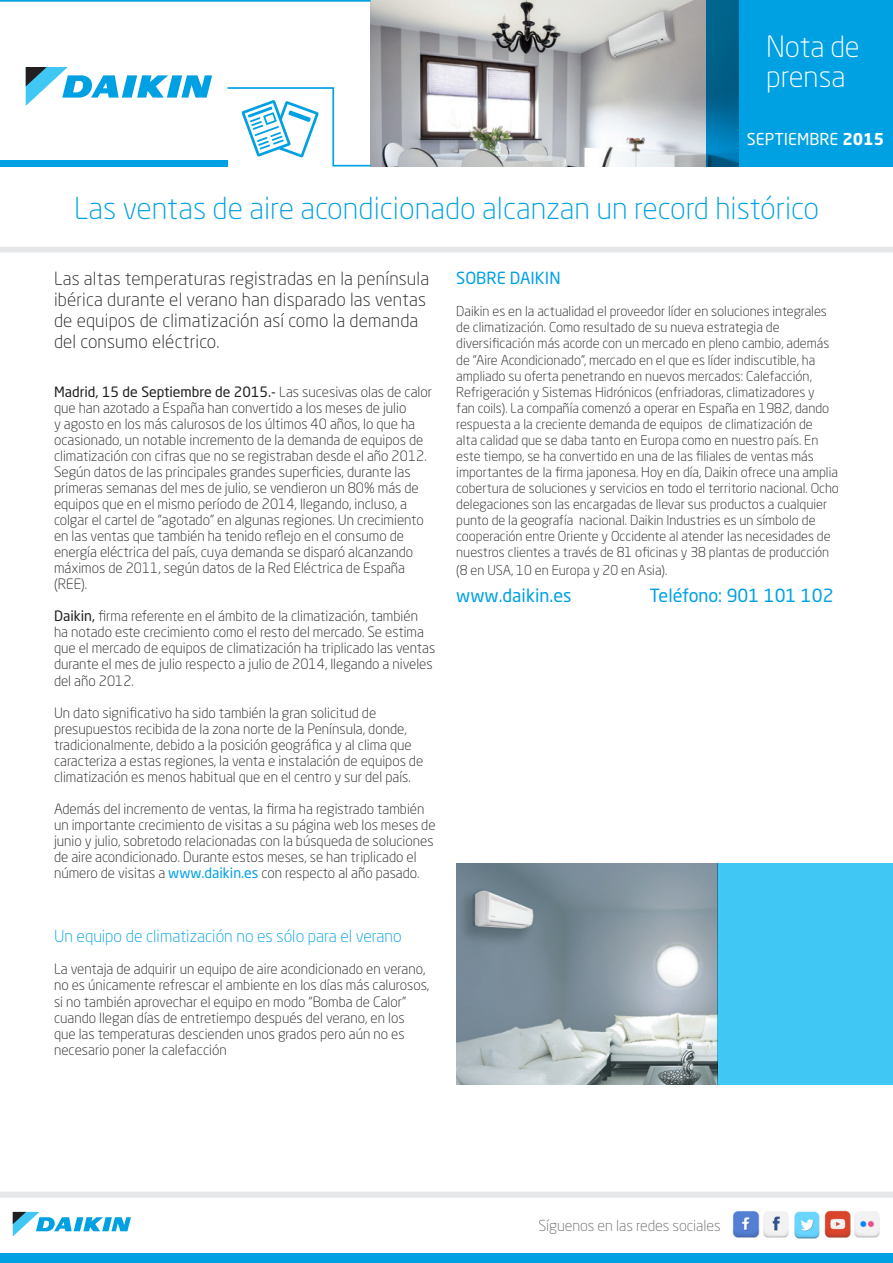
<style>
.page{position:relative;width:893px;height:1263px;background:#fff}
.page>*{position:absolute;margin:0;border:0;box-sizing:border-box;transform-origin:0 0}
.t1{font:300 30px "Neo Sans Std";color:#00a1e3}
.t2{font:300 29.1px/30px "Neo Sans Std";color:#fff}
.t3{font:300 18px/21px "Neo Sans Std";letter-spacing:.01em;color:#231f20}
.t4{font:18px "Neo Sans Std";color:#00a1e3}
.t5{font:300 16.5px "Neo Sans Std";color:#00a1e3}
.t6{font:16.5px "Neo Sans Std";color:#00a1e3}
.t7{font:16.2px "Neo Sans Std";color:#fff}
.t8{font:300 15px "Neo Sans Std";letter-spacing:-.005em;color:#6c6d70}
.t9{font:300 14.1px/16px "Neo Sans Std";color:#231f20}
.t10{font:300 13.5px/16px "Neo Sans Std";color:#231f20}
.s1{font-weight:700}
.s2{font-weight:400}
.s3{font-weight:400;color:#00a1e3}
</style>
<div class="page">
<img style="left:371px;top:0;width:336px;height:167px">
<div style="left:0;top:1254px;width:893px;height:9px;background:#00a1e3"></div>
<svg style="left:13px;top:1212px;width:118px;height:24px"></svg>
<div style="left:0;top:1191px;width:893px;height:6px;background:#e6e7e9"></div>
<img style="left:732px;top:1211px;width:57px;height:27px">
<img style="left:854px;top:1211px;width:26px;height:27px">
<img style="left:824px;top:1210px;width:27px;height:28px">
<img style="left:794px;top:1211px;width:26px;height:28px">
<svg style="left:707px;top:0;width:186px;height:167px;background:#0097d5"></svg>
<div style="left:0;top:160px;width:227px;height:7px;background:#00a1e3"></div>
<hr style="left:0;top:0;width:371px;height:2px;background:#00a1e3">
<div style="left:0;top:247px;width:893px;height:6px;background:#e6e7e9"></div>
<svg style="left:227px;top:86px;width:145px;height:81px"></svg>
<svg style="left:26px;top:67px;width:186px;height:39px"></svg>
<img style="left:456px;top:863px;width:262px;height:222px">
<div style="left:718px;top:863px;width:175px;height:222px;background:#40c7f4"></div>
<p class="t2" style="left:766px;top:31px;width:95px">Nota de prensa</p>
<p class="t7" style="left:747px;top:129px;width:139px">SEPTIEMBRE <span class="s1">2015</span></p>
<p class="t1" style="left:74px;top:191px;width:747px">Las ventas de aire acondicionado alcanzan un record histórico</p>
<p class="t3" style="left:54px;top:268px;width:377px">Las altas temperaturas registradas en la península ibérica durante el verano han disparado las ventas de equipos de climatización así como la demanda del consumo eléctrico.</p>
<p class="t9" style="left:54px;top:383px;width:380px"><span class="s2">Madrid, 15 de Septiembre de 2015.-</span> Las sucesivas olas de calor que han azotado a España han convertido a los meses de julio<br>y agosto en los más calurosos de los últimos 40 años, lo que ha ocasionado, un notable incremento de la demanda de equipos de climatización con cifras que no se registraban desde el año 2012.<br>Según datos de las principales grandes superficies, durante las primeras semanas del mes de julio, se vendieron un 80% más de equipos que en el mismo período de 2014, llegando, incluso, a colgar el cartel de “agotado” en algunas regiones. Un crecimiento en las ventas que también ha tenido reflejo en el consumo de energía eléctrica del país, cuya demanda se disparó alcanzando máximos de 2011, según datos de la Red Eléctrica de España (REE).</p>
<p class="t9" style="left:54px;top:608px;width:383px"><span class="s2">Daikin,</span> firma referente en el ámbito de la climatización, también ha notado este crecimiento como el resto del mercado. Se estima que el mercado de equipos de climatización ha triplicado las ventas durante el mes de julio respecto a julio de 2014, llegando a niveles del año 2012.</p>
<p class="t9" style="left:54px;top:704px;width:371px">Un dato significativo ha sido también la gran solicitud de presupuestos recibida de la zona norte de la Península, donde, tradicionalmente, debido a la posición geográfica y al clima que caracteriza a estas regiones, la venta e instalación de equipos de climatización es menos habitual que en el centro y sur del país.</p>
<p class="t9" style="left:54px;top:801px;width:383px">Además del incremento de ventas, la firma ha registrado también un importante crecimiento de visitas a su página web los meses de junio y julio, sobretodo relacionadas con la búsqueda de soluciones de aire acondicionado. Durante estos meses, se han triplicado el número de visitas a <span class="s3">www.daikin.es</span> con respecto al año pasado.</p>
<p class="t5" style="left:54px;top:926px;width:349px">Un equipo de climatización no es sólo para el verano</p>
<p class="t9" style="left:54px;top:961px;width:377px">La ventaja de adquirir un equipo de aire acondicionado en verano, no es únicamente refrescar el ambiente en los días más calurosos, si no también aprovechar el equipo en modo “Bomba de Calor” cuando llegan días de entretiempo después del verano, en los que las temperaturas descienden unos grados pero aún no es necesario poner la calefacción</p>
<p class="t6" style="left:456px;top:268px;width:106px">SOBRE DAIKIN</p>
<p class="t10" style="left:456px;top:303px;width:384px">Daikin es en la actualidad el proveedor líder en soluciones integrales de climatización. Como resultado de su nueva estrategia de diversificación más acorde con un mercado en pleno cambio, además de “Aire Acondicionado”, mercado en el que es líder indiscutible, ha ampliado su oferta penetrando en nuevos mercados: Calefacción, Refrigeración y Sistemas Hidrónicos (enfriadoras, climatizadores y<br>fan coils). La compañía comenzó a operar en España en 1982, dando respuesta a la creciente demanda de equipos de climatización de<br>alta calidad que se daba tanto en Europa como en nuestro país. En este tiempo, se ha convertido en una de las filiales de ventas más importantes de la firma japonesa. Hoy en día, Daikin ofrece una amplia cobertura de soluciones y servicios en todo el territorio nacional. Ocho delegaciones son las encargadas de llevar sus productos a cualquier punto de la geografía nacional. Daikin Industries es un símbolo de cooperación entre Oriente y Occidente al atender las necesidades de nuestros clientes a través de 81 oficinas y 38 plantas de producción</p>
<p class="t10" style="left:456px;top:562px;width:213px">(8 en USA, 10 en Europa y 20 en Asia).</p>
<p class="t4" style="left:456px;top:584px;width:117px">www.daikin.es</p>
<p class="t4" style="left:649px;top:584px;width:186px">Teléfono: 901 101 102</p>
<p class="t8" style="left:538px;top:1216px;width:184px">Síguenos en las redes sociales</p>
</div>
